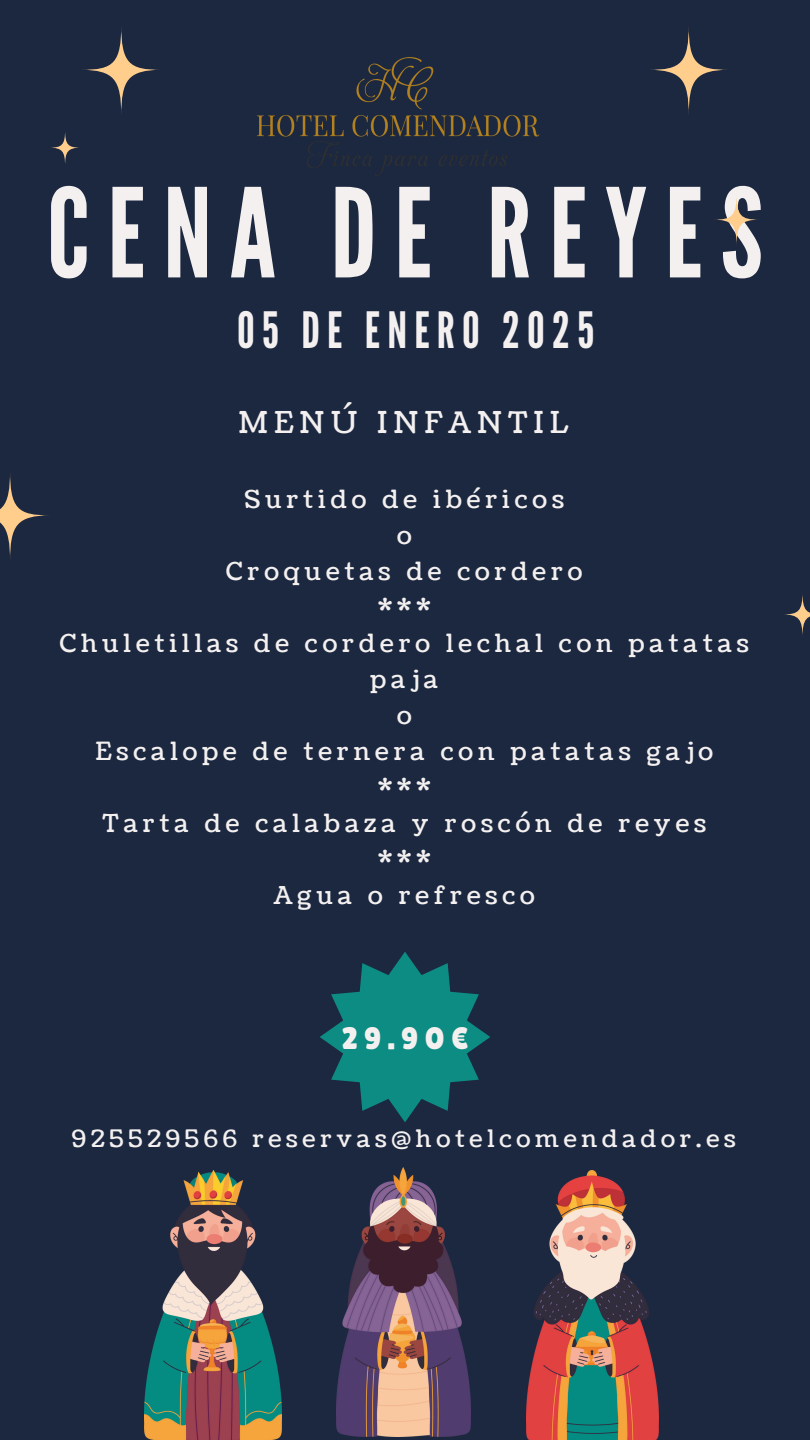
<style>
.page{position:relative;width:810px;height:1440px;background:#1b2840}
.page>*{position:absolute;margin:0;border:0;box-sizing:border-box;transform-origin:0 0}
.t1{font:123.2px "League Gothic";letter-spacing:.145em;color:#f4f0f0}
.t2{font:50px "League Gothic";letter-spacing:.145em;color:#f4f0f0}
.t3{font:31px "Lilita One";color:#f4f0f0}
.t4{font:30px "Coustard";letter-spacing:.2em;color:#f4f0f0}
.t5{font:25px/36px "Coustard";letter-spacing:.2em;color:#f4f0f0;text-align:center}
.t6{font:24px "Coustard";letter-spacing:.2em;color:#f4f0f0}
</style>
<div class="page">
<img style="left:337px;top:1168px;width:133px;height:268px">
<img style="left:526px;top:1171px;width:132px;height:269px">
<img style="left:145px;top:1171px;width:137px;height:269px">
<svg style="left:784px;top:595px;width:26px;height:40px"></svg>
<svg style="left:49px;top:130px;width:32px;height:36px"></svg>
<svg style="left:648px;top:25px;width:81px;height:91px"></svg>
<svg style="left:0;top:473px;width:48px;height:86px"></svg>
<svg style="left:713px;top:194px;width:47px;height:52px"></svg>
<img style="left:257px;top:57px;width:283px;height:119px">
<svg style="left:81px;top:25px;width:80px;height:91px"></svg>
<svg style="left:320px;top:952px;width:170px;height:170px"></svg>
<p class="t1" style="left:47px;top:162px;width:717px">CENA DE REYES</p>
<p class="t2" style="left:237px;top:301px;width:359px">05 DE ENERO 2025</p>
<p class="t4" style="left:238px;top:403px;width:332px">MENÚ INFANTIL</p>
<h2 class="t5" style="left:245px;top:482px;width:321px">Surtido de ibéricos</h2>
<h3 class="t5" style="left:397px;top:518px;width:16px">o</h3>
<p class="t5" style="left:226px;top:554px;width:358px">Croquetas de cordero</p>
<p class="t5" style="left:378px;top:590px;width:54px">***</p>
<p class="t5" style="left:60px;top:626px;width:690px">Chuletillas de cordero lechal con patatas paja</p>
<p class="t5" style="left:397px;top:698px;width:16px">o</p>
<p class="t5" style="left:96px;top:734px;width:619px">Escalope de ternera con patatas gajo</p>
<p class="t5" style="left:378px;top:770px;width:54px">***</p>
<p class="t5" style="left:103px;top:806px;width:605px">Tarta de calabaza y roscón de reyes</p>
<p class="t5" style="left:378px;top:842px;width:54px">***</p>
<p class="t5" style="left:274px;top:878px;width:262px">Agua o refresco</p>
<p class="t3" style="left:341px;top:1021px;width:128px">29.90€</p>
<p class="t6" style="left:72px;top:1123px;width:665px">925529566 reservas@hotelcomendador.es</p>
</div>
